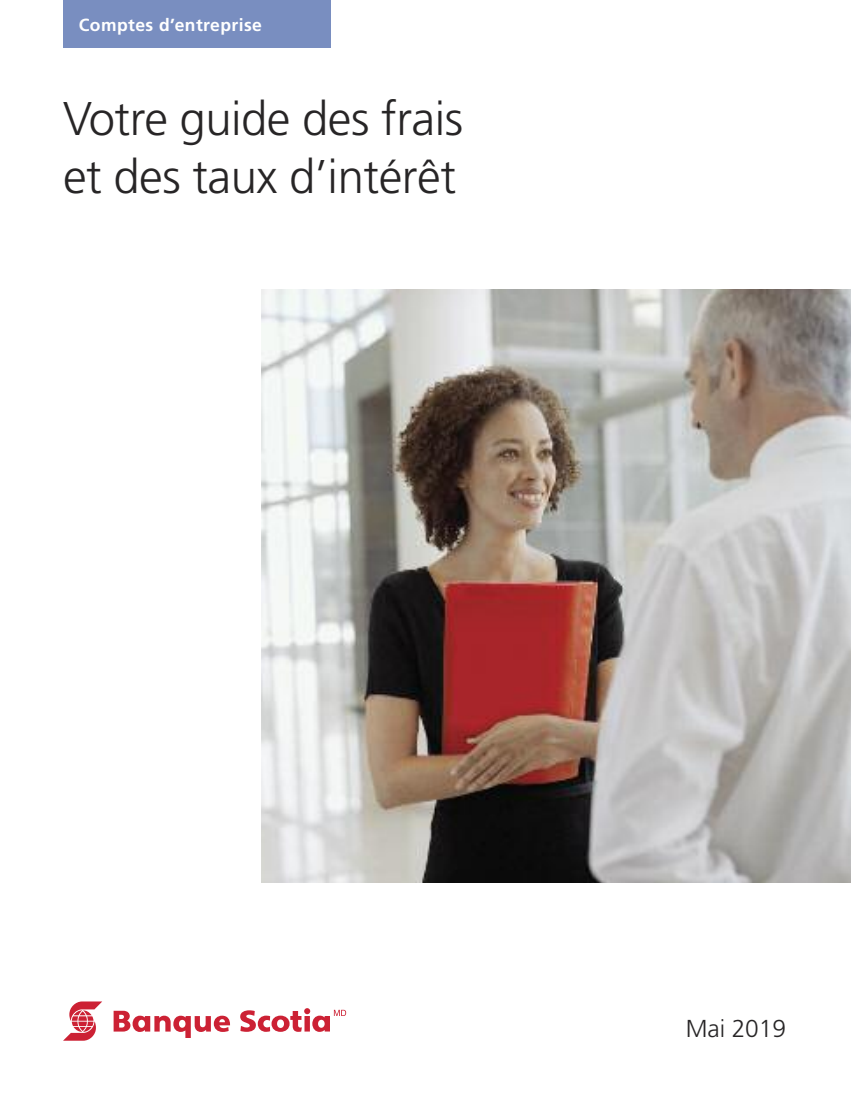
<style>
.page{position:relative;width:851px;height:1103px;background:#fff}
.page>*{position:absolute;margin:0;border:0;box-sizing:border-box;transform-origin:0 0}
.t1{font:300 47.25px/57.8px "Frutiger";letter-spacing:-.01em;color:#272526}
.t2{font:300 24.5px "Frutiger";color:#272526}
.t3{font:700 17.5px "Frutiger";letter-spacing:.025em;color:#fff}
</style>
<div class="page">
<div style="left:63px;top:0;width:268px;height:47px;background:#798ec0"></div>
<svg style="left:64px;top:1001px;width:38px;height:39px"></svg>
<svg style="left:114px;top:1010px;width:116px;height:28px"></svg>
<svg style="left:240px;top:1008px;width:106px;height:23px"></svg>
<img style="left:261px;top:289px;width:589px;height:593px">
<p class="t3" style="left:79px;top:18px;width:185px">Comptes d’entreprise</p>
<p class="t1" style="left:63px;top:94px;width:401px">Votre guide des frais et des taux d’intérêt</p>
<p class="t2" style="left:685px;top:1018px;width:102px">Mai 2019</p>
</div>
